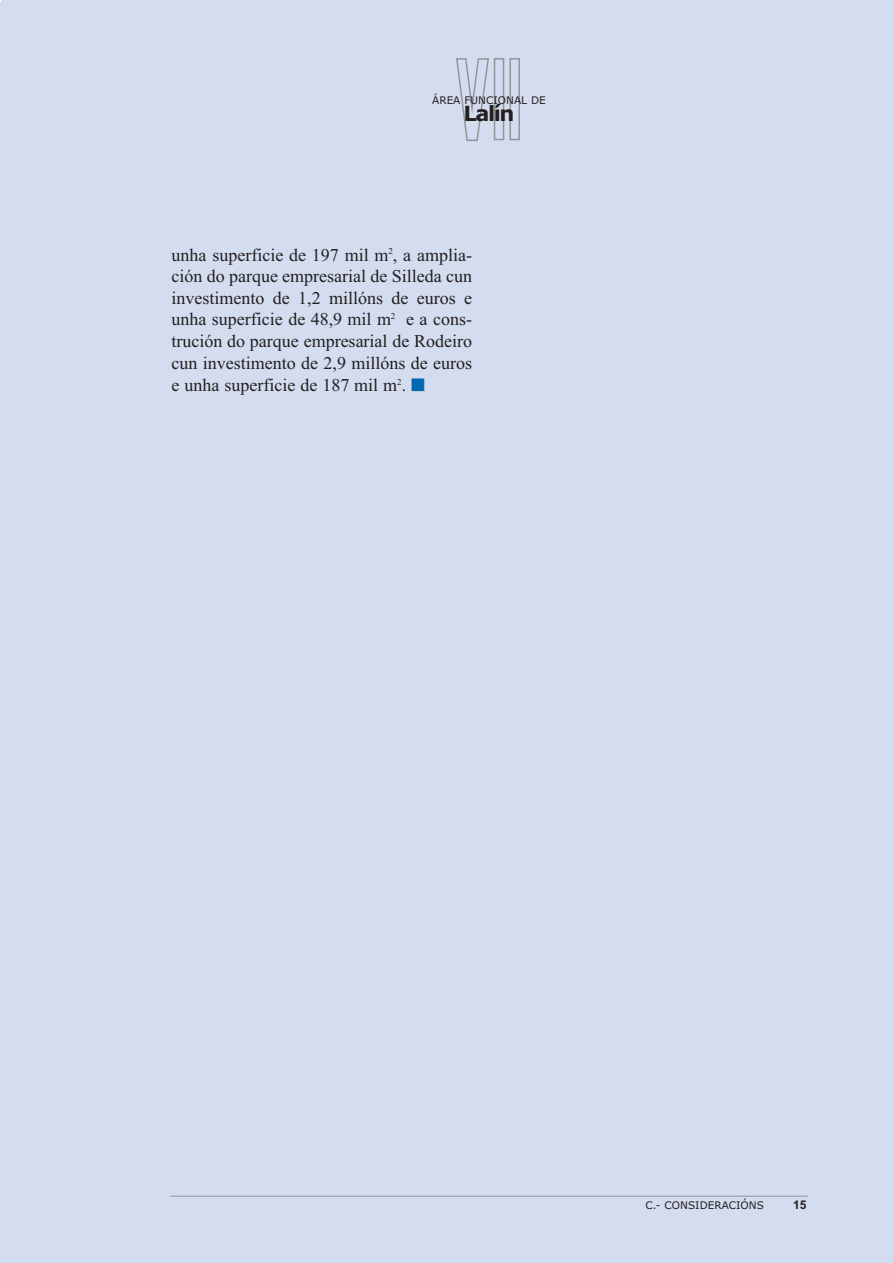
<style>
.page{position:relative;width:893px;height:1263px;background:#fff}
.page>*{position:absolute;margin:0;border:0;box-sizing:border-box;transform-origin:0 0}
.t1{font:700 21px "Verdana";letter-spacing:-.07em;color:#231f20}
.t2{font:18px/21.8px "Times New Roman MS";color:#231f20;text-align:justify}
.t3{font:12px "Arial Bold MS";color:#231f20}
.t4{font:10.5px "Verdana";color:#231f20}
.s1{color:#ccc}
</style>
<div class="page">
<div style="left:1px;top:0;width:892px;height:1263px;background:#d3ddef"></div>
<svg style="left:456px;top:58px;width:33px;height:83px"></svg>
<div style="left:494px;top:58px;width:10px;height:82px;border:2px solid #939598"></div>
<div style="left:509px;top:58px;width:11px;height:82px;border:2px solid #939598"></div>
<hr style="left:170px;top:1196px;width:638px;height:1px;background:#939598">
<hr style="left:0;top:2px;width:3px;height:1261px;background:#d3ddef">
<p class="t4" style="left:432px;top:94px;width:115px">ÁREA FUNCIONAL DE</p>
<p class="t1" style="left:464px;top:102px;width:52px">Lalín</p>
<p class="t2" style="left:172px;top:244px;width:302px">unha superficie de 197 mil m<sup>2</sup>, a amplia&shy;ción do parque empresarial de Silleda cun investimento de 1,2 millóns de euros e unha superficie de 48,9 mil m<sup>2</sup> e a cons&shy;trución do parque empresarial de Rodeiro cun investimento de 2,9 millóns de euros e unha superficie de 187 mil m<sup>2</sup>. <span class="s1">■</span></p>
<p class="t4" style="left:645px;top:1199px;width:120px">C.- CONSIDERACIÓNS</p>
<p class="t3" style="left:793px;top:1198px;width:15px">15</p>
</div>
